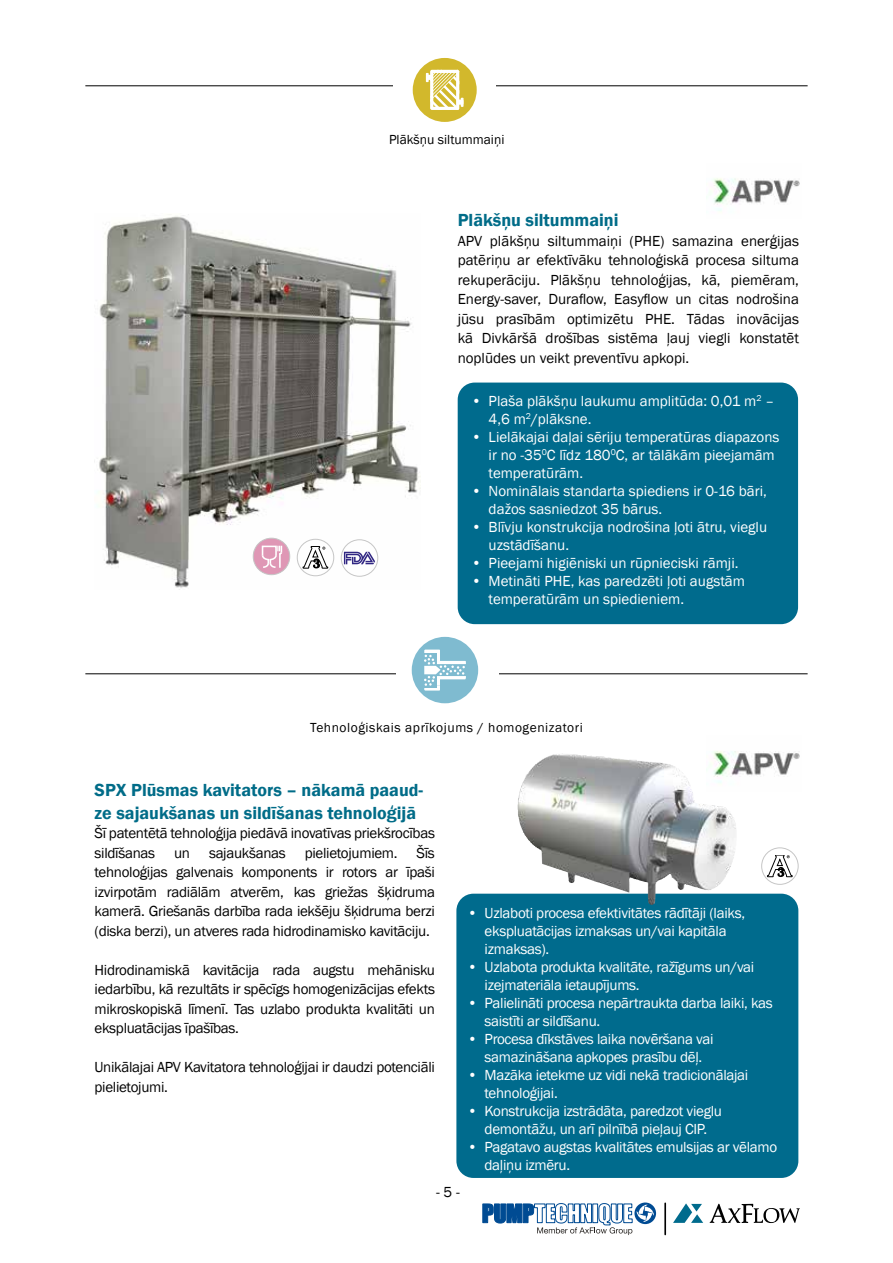
<style>
.page{position:relative;width:893px;height:1263px;background:#fff}
.page>*{position:absolute;margin:0;border:0;box-sizing:border-box;transform-origin:0 0}
.t1{font:600 18px/22.5px "Franklin Gothic";color:#006c88}
.t2{font:15px/19.5px "Franklin Gothic";letter-spacing:-.02em;color:#000;text-align:justify}
.t3{font:15px/18px "Franklin Gothic";letter-spacing:-.02em;color:#fff}
.t4{font:15px/18px "Franklin Gothic";color:#fff}
.t5{font:13.5px "Franklin Gothic";letter-spacing:.04em;color:#000}
.t6{font:13.5px "Franklin Gothic";color:#000}
</style>
<div class="page">
<svg style="left:673px;top:1203px;width:30px;height:20px"></svg>
<svg style="left:710px;top:1203px;width:90px;height:20px"></svg>
<hr style="left:664px;top:1203px;width:2px;height:31px;background:#000">
<svg style="left:482px;top:1202px;width:173px;height:33px"></svg>
<hr style="left:85px;top:86px;width:723px;height:1px;background:#000">
<div style="left:393px;top:27px;width:103px;height:107px;background:#fff"></div>
<img style="left:99px;top:214px;width:322px;height:374px">
<img style="left:713px;top:178px;width:87px;height:33px">
<svg style="left:303px;top:546px;width:25px;height:23px"></svg>
<div style="left:297px;top:539px;width:37px;height:37px;border:1px solid #c6c6c6;border-radius:50%"></div>
<svg style="left:253px;top:540px;width:37px;height:33px"></svg>
<div style="left:253px;top:538px;width:37px;height:37px;border:1px solid #c6c6c6;border-radius:50%"></div>
<svg style="left:344px;top:552px;width:31px;height:12px"></svg>
<div style="left:341px;top:540px;width:37px;height:36px;border:1px solid #c6c6c6;border-radius:50%"></div>
<div style="left:413px;top:58px;width:64px;height:64px;background:#d2b82c;border-radius:50%"></div>
<svg style="left:426px;top:70px;width:38px;height:40px"></svg>
<hr style="left:85px;top:673px;width:723px;height:1px;background:#000">
<div style="left:396px;top:624px;width:103px;height:107px;background:#fff"></div>
<div style="left:456px;top:894px;width:342px;height:284px;background:#006b8d;border-radius:17px"></div>
<img style="left:517px;top:754px;width:179px;height:151px">
<div style="left:412px;top:637px;width:66px;height:66px;background:#7fbbd0;border-radius:33px"></div>
<svg style="left:424px;top:649px;width:42px;height:41px"></svg>
<svg style="left:767px;top:855px;width:26px;height:22px"></svg>
<div style="left:761px;top:848px;width:37px;height:36px;border:1px solid #c6c6c6;border-radius:50%"></div>
<img style="left:713px;top:751px;width:87px;height:32px">
<div style="left:458px;top:383px;width:340px;height:241px;background:#006b8d;border-radius:17px"></div>
<p class="t6" style="left:389px;top:131px;width:117px">Plākšņu siltummaiņi</p>
<p class="t1" style="left:458px;top:209px;width:162px">Plākšņu siltummaiņi</p>
<p class="t2" style="left:458px;top:231px;width:343px">APV plākšņu siltummaiņi (PHE) samazina enerģijas patēriņu ar efektīvāku tehnoloģiskā procesa siltuma rekuperāciju. Plākšņu tehnoloģijas, kā, piemēram, Energy-saver, Duraflow, Easyflow un citas nodrošina jūsu prasībām optimizētu PHE. Tādas inovācijas kā Divkāršā drošības sistēma ļauj viegli konstatēt noplūdes un veikt preventīvu apkopi.</p>
<p class="t4" style="left:489px;top:392px;width:287px;text-indent:-17px">• Plaša plākšņu laukumu amplitūda: 0,01 m<sup>2</sup> –<br>4,6 m<sup>2</sup>/plāksne.</p>
<p class="t4" style="left:489px;top:428px;width:292px;text-indent:-17px">• Lielākajai daļai sēriju temperatūras diapazons ir no -35<sup>0</sup>C līdz 180<sup>0</sup>C, ar tālākām pieejamām temperatūrām.</p>
<p class="t4" style="left:489px;top:482px;width:280px;text-indent:-17px">• Nominālais standarta spiediens ir 0-16 bāri, dažos sasniedzot 35 bārus.</p>
<p class="t4" style="left:489px;top:518px;width:280px;text-indent:-17px">• Blīvju konstrukcija nodrošina ļoti ātru, vieglu uzstādīšanu.</p>
<p class="t4" style="left:472px;top:554px;width:268px">• Pieejami higiēniski un rūpnieciski rāmji.</p>
<p class="t4" style="left:489px;top:572px;width:258px;text-indent:-17px">• Metināti PHE, kas paredzēti ļoti augstām temperatūrām un spiedieniem.</p>
<p class="t5" style="left:310px;top:719px;width:274px">Tehnoloģiskais aprīkojums / homogenizatori</p>
<p class="t1" style="left:95px;top:779px;width:330px">SPX Plūsmas kavitators – nākamā paaud&shy;ze sajaukšanas un sildīšanas tehnoloģijā</p>
<p class="t2" style="left:95px;top:824px;width:342px">Šī patentētā tehnoloģija piedāvā inovatīvas priekšrocības sildīšanas</p>
<p class="t2" style="left:95px;top:843px;width:342px;text-indent:322px">Šīs tehnoloģijas galvenais komponents ir rotors ar īpaši izvirpotām radiālām atverēm, kas griežas šķidruma kamerā. Griešanās darbība rada iekšēju šķidruma berzi (diska berzi), un atveres rada hidrodinamisko kavitāciju.</p>
<p class="t2" style="left:95px;top:960px;width:342px">Hidrodinamiskā kavitācija rada augstu mehānisku iedarbību, kā rezultāts ir spēcīgs homogenizācijas efekts mikroskopiskā līmenī. Tas uzlabo produkta kvalitāti un ekspluatācijas īpašības.</p>
<p class="t2" style="left:95px;top:1058px;width:342px">Unikālajai APV Kavitatora tehnoloģijai ir daudzi potenciāli pielietojumi.</p>
<p class="t2" style="left:174px;top:843px;width:17px">un</p>
<p class="t2" style="left:209px;top:843px;width:78px">sajaukšanas</p>
<p class="t2" style="left:305px;top:843px;width:94px">pielietojumiem.</p>
<p class="t2" style="left:436px;top:1182px;width:25px">- 5 -</p>
<p class="t3" style="left:485px;top:904px;width:262px;text-indent:-17px">• Uzlaboti procesa efektivitātes rādītāji (laiks, ekspluatācijas izmaksas un/vai kapitāla izmaksas).</p>
<p class="t3" style="left:485px;top:958px;width:271px;text-indent:-17px">• Uzlabota produkta kvalitāte, ražīgums un/vai izejmateriāla ietaupījums.</p>
<p class="t3" style="left:485px;top:994px;width:290px;text-indent:-17px">• Palielināti procesa nepārtraukta darba laiki, kas saistīti ar sildīšanu.</p>
<p class="t3" style="left:468px;top:1030px;width:247px;text-align:center">• Procesa dīkstāves laika novēršana vai samazināšana apkopes prasību dēļ.</p>
<p class="t3" style="left:485px;top:1066px;width:265px;text-indent:-17px">• Mazāka ietekme uz vidi nekā tradicionālajai tehnoloģijai.</p>
<p class="t3" style="left:468px;top:1102px;width:256px;text-align:center">• Konstrukcija izstrādāta, paredzot vieglu demontāžu, un arī pilnībā pieļauj CIP.</p>
<p class="t3" style="left:484px;top:1138px;width:294px;text-indent:-17px">• Pagatavo augstas kvalitātes emulsijas ar vēlamo daļiņu izmēru.</p>
</div>
